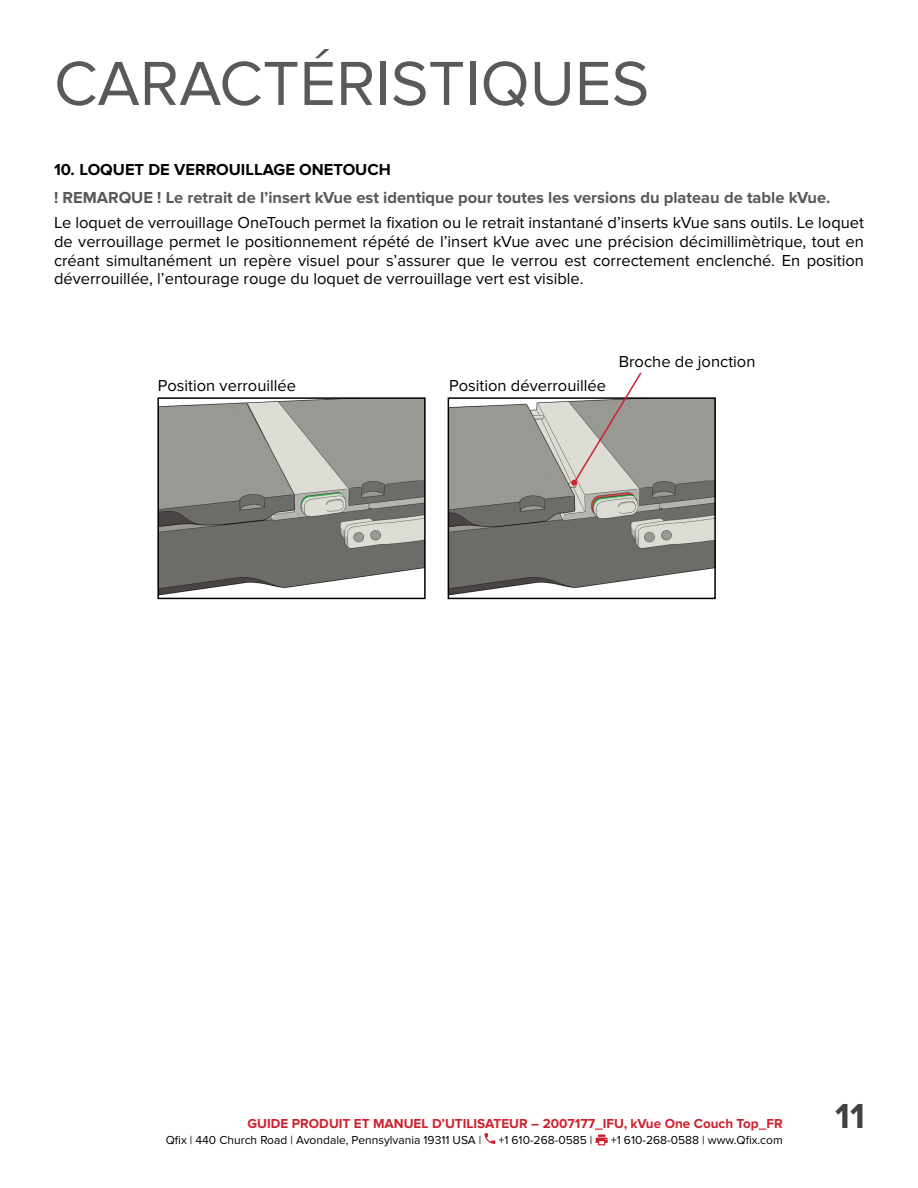
<style>
.page{position:relative;width:918px;height:1188px;background:#fff}
.page>*{position:absolute;margin:0;border:0;box-sizing:border-box;transform-origin:0 0}
.t1{font:64.5px "Proxima Nova";color:#58595b}
.t2{font:700 36px "Proxima Nova";color:#414042}
.t3{font:16.5px/18.8px "Proxima Nova";color:#000;text-align:justify}
.t4{font:700 16.5px "Proxima Nova";color:#58595b}
.t5{font:700 16.5px "Proxima Nova";color:#000}
.t6{font:700 13.5px "Proxima Nova";color:#cf202e}
.t7{font:12px "Proxima Nova";color:#000}
</style>
<div class="page">
<img style="left:160px;top:400px;width:263px;height:196px">
<div style="left:157px;top:397px;width:269px;height:202px;border:2px solid #000"></div>
<img style="left:451px;top:400px;width:262px;height:195px">
<div style="left:448px;top:397px;width:268px;height:202px;border:2px solid #000"></div>
<svg style="left:571px;top:372px;width:72px;height:114px"></svg>
<svg style="left:485px;top:1133px;width:10px;height:11px"></svg>
<svg style="left:596px;top:1134px;width:12px;height:11px"></svg>
<h1 class="t1" style="left:54px;top:46px;width:597px">CARACTÉRISTIQUES</h1>
<p class="t5" style="left:54px;top:160px;width:338px">10. LOQUET DE VERROUILLAGE ONETOUCH</p>
<p class="t4" style="left:54px;top:188px;width:778px">! REMARQUE ! Le retrait de l’insert kVue est identique pour toutes les versions du plateau de table kVue.</p>
<p class="t3" style="left:54px;top:214px;width:812px">Le loquet de verrouillage OneTouch permet la fixation ou le retrait instantané d’inserts kVue sans outils. Le loquet de verrouillage permet le positionnement répété de l’insert kVue avec une précision décimillimètrique, tout en créant simultanément un repère visuel pour s’assurer que le verrou est correctement enclenché. En position déverrouillée, l’entourage rouge du loquet de verrouillage vert est visible.</p>
<p class="t3" style="left:158px;top:377px;width:140px">Position verrouillée</p>
<p class="t3" style="left:449px;top:377px;width:158px">Position déverrouillée</p>
<p class="t3" style="left:619px;top:352px;width:138px">Broche de jonction</p>
<p class="t6" style="left:248px;top:1116px;width:537px">GUIDE PRODUIT ET MANUEL D’UTILISATEUR – 2007177_IFU, kVue One Couch Top_FR</p>
<p class="t7" style="left:166px;top:1133px;width:317px">Qfix | 440 Church Road | Avondale, Pennsylvania 19311 USA |</p>
<p class="t7" style="left:498px;top:1133px;width:96px">+1 610-268-0585 |</p>
<p class="t7" style="left:611px;top:1133px;width:174px">+1 610-268-0588 | www.Qfix.com</p>
<h2 class="t2" style="left:835px;top:1095px;width:31px">11</h2>
</div>
